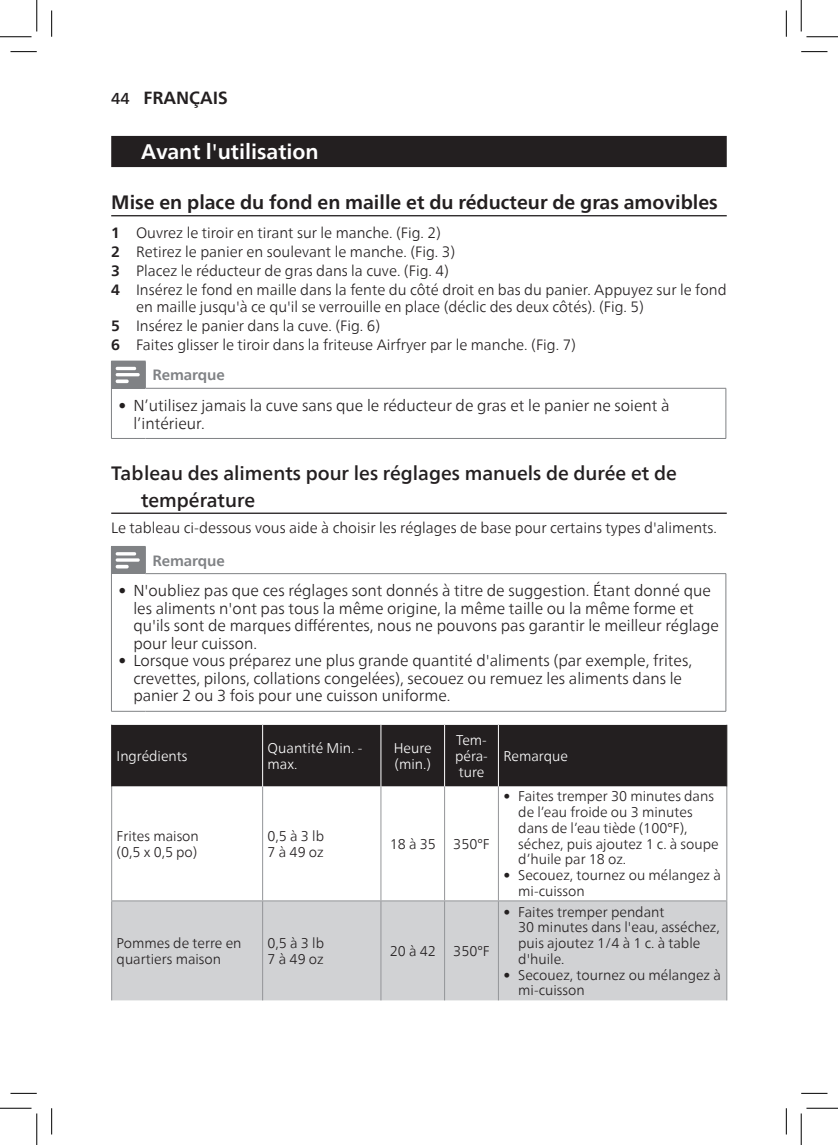
<style>
.page{position:relative;width:838px;height:1145px;background:#fff}
.page>*{position:absolute;margin:0;border:0;box-sizing:border-box;transform-origin:0 0}
.heading1{font:700 21px "Neue Frutiger World";color:#fff}
.heading2{font:500 19.25px/26.2px "Neue Frutiger World";color:#231f20}
.heading2-2{font:700 19.25px "Neue Frutiger World";color:#231f20}
.t1{font:700 17.5px "Neue Frutiger World";color:#231f20}
.t2{font:300 15.75px/17.5px "Neue Frutiger World";color:#231f20}
.body{font:300 14.88px/16.6px "Neue Frutiger World";color:#231f20}
.Notes-caption-paragr{font:700 14.88px "Neue Frutiger World";color:#808285}
.dfutable{font:300 14px/15.8px "Neue Frutiger World";color:#231f20}
.dfutable_header{font:300 14px/15.8px "Neue Frutiger World";color:#fff}
.s1{font-weight:500;font-size:15.75px}
.s2{font-weight:700}
.s3{font-weight:500}
</style>
<div class="page">
<div style="left:111px;top:136px;width:615px;height:31px;background:#231f20"></div>
<hr style="left:111px;top:215px;width:615px;height:1px;background:#231f20">
<hr style="left:111px;top:513px;width:615px;height:1px;background:#231f20">
<hr style="left:725px;top:389px;width:1px;height:49px;background:#808285">
<hr style="left:145px;top:388px;width:581px;height:1px;background:#808285">
<hr style="left:111px;top:388px;width:1px;height:50px;background:#808285">
<hr style="left:111px;top:438px;width:34px;height:1px;background:#808285">
<hr style="left:145px;top:438px;width:581px;height:1px;background:#808285">
<svg style="left:111px;top:361px;width:35px;height:27px"></svg>
<hr style="left:725px;top:574px;width:1px;height:137px;background:#808285">
<hr style="left:111px;top:546px;width:35px;height:1px;background:#808285">
<hr style="left:145px;top:573px;width:581px;height:1px;background:#808285">
<hr style="left:111px;top:574px;width:1px;height:137px;background:#808285">
<hr style="left:111px;top:711px;width:34px;height:1px;background:#808285">
<hr style="left:145px;top:711px;width:581px;height:1px;background:#808285">
<svg style="left:111px;top:547px;width:35px;height:27px"></svg>
<div style="left:112px;top:725px;width:614px;height:62px;background:#231f20"></div>
<svg style="left:112px;top:787px;width:334px;height:113px"></svg>
<div style="left:112px;top:901px;width:614px;height:99px;background:#d1d2d4"></div>
<hr style="left:380px;top:725px;width:1px;height:62px;background:#fff">
<hr style="left:444px;top:725px;width:1px;height:62px;background:#fff">
<hr style="left:498px;top:725px;width:1px;height:62px;background:#fff">
<hr style="left:111px;top:787px;width:1px;height:113px;background:#939598">
<hr style="left:262px;top:787px;width:1px;height:113px;background:#939598">
<hr style="left:380px;top:787px;width:1px;height:113px;background:#939598">
<hr style="left:444px;top:787px;width:1px;height:113px;background:#939598">
<hr style="left:498px;top:787px;width:1px;height:113px;background:#939598">
<hr style="left:726px;top:787px;width:1px;height:113px;background:#939598">
<hr style="left:111px;top:901px;width:1px;height:99px;background:#939598">
<hr style="left:262px;top:901px;width:1px;height:99px;background:#939598">
<hr style="left:380px;top:901px;width:1px;height:99px;background:#939598">
<hr style="left:444px;top:901px;width:1px;height:99px;background:#939598">
<hr style="left:498px;top:901px;width:1px;height:99px;background:#939598">
<hr style="left:726px;top:901px;width:1px;height:99px;background:#939598">
<hr style="left:262px;top:725px;width:1px;height:62px;background:#fff">
<hr style="left:111px;top:900px;width:151px;height:1px;background:#939598">
<hr style="left:262px;top:900px;width:119px;height:1px;background:#939598">
<hr style="left:381px;top:900px;width:63px;height:1px;background:#939598">
<hr style="left:444px;top:900px;width:54px;height:1px;background:#939598">
<hr style="left:498px;top:900px;width:229px;height:1px;background:#939598">
<hr style="left:111px;top:725px;width:1px;height:62px;background:#231f20">
<hr style="left:726px;top:725px;width:1px;height:62px;background:#231f20">
<svg style="left:10px;top:51px;width:27px;height:1px"></svg>
<svg style="left:801px;top:51px;width:26px;height:1px"></svg>
<svg style="left:10px;top:1093px;width:27px;height:1px"></svg>
<svg style="left:801px;top:1093px;width:26px;height:1px"></svg>
<svg style="left:51px;top:10px;width:1px;height:27px"></svg>
<svg style="left:51px;top:1108px;width:1px;height:26px"></svg>
<svg style="left:786px;top:10px;width:1px;height:27px"></svg>
<svg style="left:786px;top:1108px;width:1px;height:26px"></svg>
<hr style="left:0;top:36px;width:32px;height:1px;background:#000">
<hr style="left:806px;top:36px;width:31px;height:1px;background:#000">
<hr style="left:0;top:1108px;width:32px;height:1px;background:#000">
<hr style="left:806px;top:1108px;width:31px;height:1px;background:#000">
<hr style="left:36px;top:0;width:1px;height:31px;background:#000">
<hr style="left:36px;top:1113px;width:1px;height:32px;background:#000">
<hr style="left:800px;top:0;width:1px;height:31px;background:#000">
<hr style="left:800px;top:1113px;width:1px;height:32px;background:#000">
<p class="t1" style="left:111px;top:83px;width:118px"><span class="s1">44</span> FRANÇAIS</p>
<p class="heading1" style="left:141px;top:133px;width:179px">Avant l'utilisation</p>
<p class="heading2-2" style="left:111px;top:185px;width:608px">Mise en place du fond en maille et du réducteur de gras amovibles</p>
<p class="body" style="left:111px;top:225px;width:331px"><span class="s2">1</span> Ouvrez le tiroir en tirant sur le manche. (Fig. 2)</p>
<p class="body" style="left:111px;top:244px;width:345px"><span class="s2">2</span> Retirez le panier en soulevant le manche. (Fig. 3)</p>
<p class="body" style="left:111px;top:263px;width:339px"><span class="s2">3</span> Placez le réducteur de gras dans la cuve. (Fig. 4)</p>
<p class="body" style="left:136px;top:282px;width:592px;text-indent:-25px"><span class="s2">4</span> Insérez le fond en maille dans la fente du côté droit en bas du panier. Appuyez sur le fond en maille jusqu'à ce qu'il se verrouille en place (déclic des deux côtés). (Fig. 5)</p>
<p class="body" style="left:111px;top:318px;width:270px"><span class="s2">5</span> Insérez le panier dans la cuve. (Fig. 6)</p>
<p class="body" style="left:111px;top:337px;width:466px"><span class="s2">6</span> Faites glisser le tiroir dans la friteuse Airfryer par le manche. (Fig. 7)</p>
<p class="Notes-caption-paragr" style="left:152px;top:362px;width:74px">Remarque</p>
<p class="t2" style="left:133px;top:397px;width:537px;text-indent:-15px"><span class="s3">•</span> N’utilisez jamais la cuve sans que le réducteur de gras et le panier ne soient à l’intérieur.</p>
<p class="heading2" style="left:141px;top:461px;width:537px;text-indent:-30px">Tableau des aliments pour les réglages manuels de durée et de température</p>
<p class="body" style="left:111px;top:520px;width:607px">Le tableau ci-dessous vous aide à choisir les réglages de base pour certains types d'aliments.</p>
<p class="Notes-caption-paragr" style="left:152px;top:547px;width:74px">Remarque</p>
<p class="t2" style="left:133px;top:582px;width:587px;text-indent:-15px"><span class="s3">•</span> N'oubliez pas que ces réglages sont donnés à titre de suggestion. Étant donné que les aliments n'ont pas tous la même origine, la même taille ou la même forme et qu'ils sont de marques différentes, nous ne pouvons pas garantir le meilleur réglage pour leur cuisson.</p>
<p class="t2" style="left:133px;top:652px;width:560px;text-indent:-15px"><span class="s3">•</span> Lorsque vous préparez une plus grande quantité d'aliments (par exemple, frites, crevettes, pilons, collations congelées), secouez ou remuez les aliments dans le panier 2 ou 3 fois pour une cuisson uniforme.</p>
<p class="dfutable_header" style="left:117px;top:748px;width:72px">Ingrédients</p>
<p class="dfutable_header" style="left:267px;top:740px;width:96px">Quantité Min. - max.</p>
<p class="dfutable_header" style="left:394px;top:740px;width:39px">Heure</p>
<p class="dfutable_header" style="left:394px;top:756px;width:38px">(min.)</p>
<p class="dfutable_header" style="left:455px;top:732px;width:34px;text-align:justify">Tem&shy;péra&shy;ture</p>
<p class="dfutable" style="left:117px;top:828px;width:84px">Frites maison (0,5 x 0,5 po)</p>
<p class="dfutable" style="left:267px;top:828px;width:58px">0,5 à 3 lb</p>
<p class="dfutable" style="left:267px;top:844px;width:58px">7 à 49 oz</p>
<p class="dfutable" style="left:117px;top:935px;width:126px">Pommes de terre en quartiers maison</p>
<p class="dfutable" style="left:267px;top:935px;width:58px">0,5 à 3 lb</p>
<p class="dfutable" style="left:267px;top:951px;width:58px">7 à 49 oz</p>
<p class="dfutable" style="left:389px;top:836px;width:48px">18 à 35</p>
<p class="dfutable" style="left:453px;top:836px;width:38px">350°F</p>
<p class="dfutable" style="left:389px;top:943px;width:48px">20 à 42</p>
<p class="dfutable" style="left:453px;top:943px;width:38px">350°F</p>
<p class="dfutable_header" style="left:503px;top:748px;width:66px">Remarque</p>
<p class="dfutable" style="left:518px;top:789px;width:202px;text-indent:-15px"><span class="s3">•</span> Faites tremper 30 minutes dans de l’eau froide ou 3 minutes dans de l’eau tiède (100°F), séchez, puis ajoutez 1 c. à soupe d’huile par 18 oz.</p>
<p class="dfutable" style="left:518px;top:868px;width:204px;text-indent:-15px"><span class="s3">•</span> Secouez, tournez ou mélangez à mi-cuisson</p>
<p class="dfutable" style="left:518px;top:904px;width:203px;text-indent:-15px"><span class="s3">•</span> Faites tremper pendant<br>30 minutes dans l'eau, asséchez, puis ajoutez 1/4 à 1 c. à table d'huile.</p>
<p class="dfutable" style="left:518px;top:967px;width:204px;text-indent:-15px"><span class="s3">•</span> Secouez, tournez ou mélangez à mi-cuisson</p>
</div>
